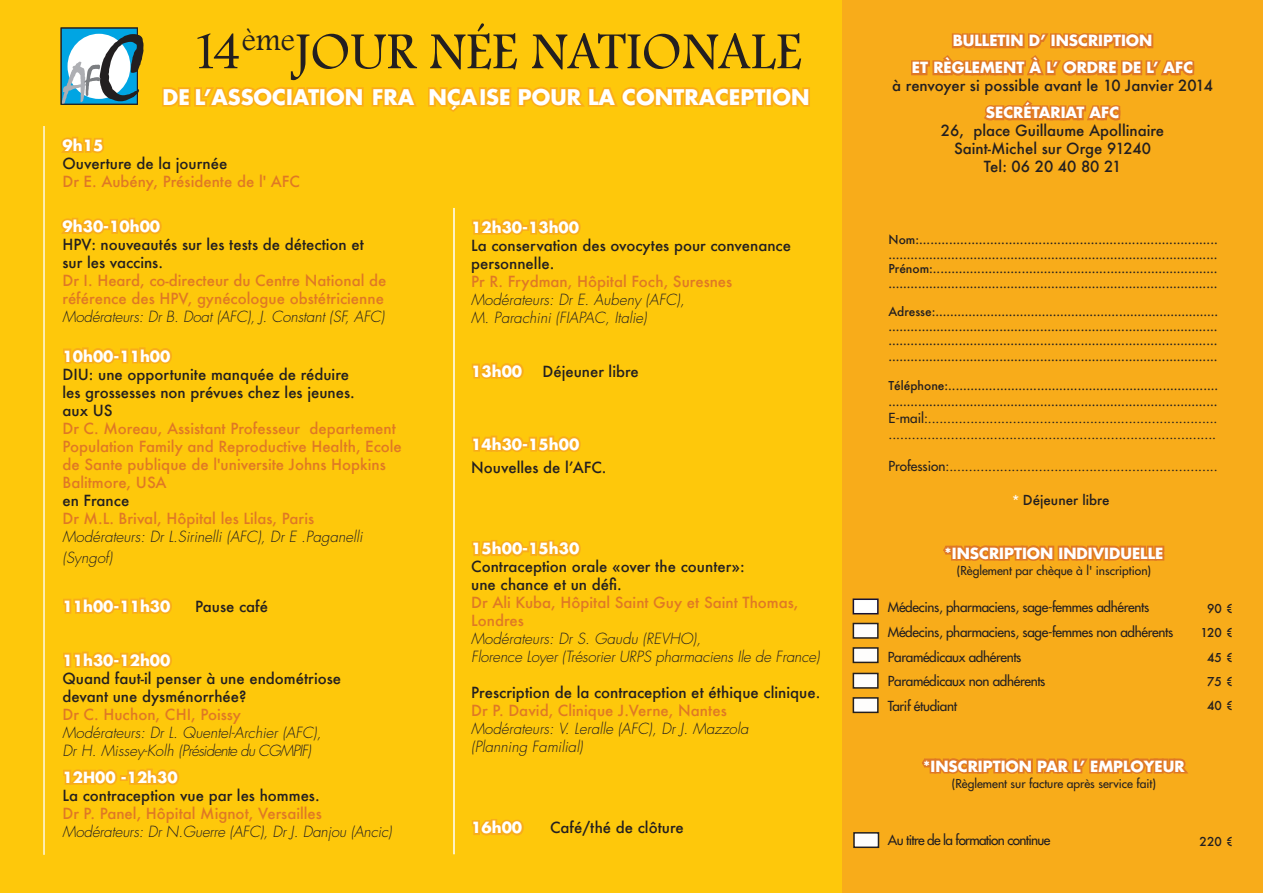
<style>
.page{position:relative;width:1263px;height:893px;background:#fff}
.page>*{position:absolute;margin:0;border:0;box-sizing:border-box;transform-origin:0 0}
.t1{font:54px "Footlight MT Light";color:#231f20}
.t2{font:700 21px "Futura";color:#fff}
.t3{font:500 15px/18px "Futura";color:#231f20}
.t4{font:500 15px/18px "Futura";color:#df7825}
.t5{font:italic 300 15px/18px "Futura";color:#231f20}
.t6{font:700 15px/27px "Futura";color:#fff;text-align:center}
.t7{font:13.5px/24.8px "Futura";letter-spacing:-.025em;color:#231f20}
.t8{font:13.5px "Futura";color:#231f20}
.t9{font:13.5px "Futura";letter-spacing:-.05em;color:#231f20}
.t10{font:500 13.5px "Futura";color:#231f20}
.t11{font:500 12px/14.4px "Futura";color:#231f20;text-align:justify}
.t12{font:12px "Futura";color:#231f20}
.s1{font-weight:700;color:#fff}
.s2{font-family:"Eurostile";font-weight:700;font-size:15px;color:#fff}
</style>
<div class="page">
<div style="left:827px;top:0;width:436px;height:893px;background:#f8ac1a"></div>
<div style="left:0;top:0;width:842px;height:893px;background:#fec80b"></div>
<div style="left:853px;top:598px;width:26px;height:16px;background:#fff;border:2px solid #151236"></div>
<div style="left:853px;top:623px;width:25px;height:15px;background:#fefdfc"></div>
<div style="left:853px;top:623px;width:26px;height:16px;border:2px solid #231f20"></div>
<div style="left:853px;top:648px;width:25px;height:14px;background:#fefdfc"></div>
<div style="left:853px;top:647px;width:26px;height:16px;border:2px solid #231f20"></div>
<div style="left:853px;top:673px;width:25px;height:15px;background:#fefdfc"></div>
<div style="left:853px;top:673px;width:26px;height:16px;border:2px solid #231f20"></div>
<div style="left:853px;top:698px;width:25px;height:14px;background:#fefdfc"></div>
<div style="left:853px;top:697px;width:26px;height:16px;border:2px solid #231f20"></div>
<svg style="left:911px;top:33px;width:284px;height:43px"></svg>
<svg style="left:984px;top:100px;width:137px;height:21px"></svg>
<hr style="left:453px;top:208px;width:2px;height:646px;background:#fff">
<hr style="left:43px;top:126px;width:2px;height:729px;background:#fff">
<svg style="left:943px;top:545px;width:222px;height:16px;background:#e27f23"></svg>
<div style="left:854px;top:833px;width:24px;height:14px;background:#fefdfc"></div>
<div style="left:853px;top:832px;width:26px;height:16px;border:2px solid #231f20"></div>
<svg style="left:922px;top:758px;width:266px;height:16px;background:#e38023"></svg>
<svg style="left:61px;top:137px;width:43px;height:16px"></svg>
<svg style="left:61px;top:218px;width:101px;height:16px"></svg>
<svg style="left:63px;top:347px;width:109px;height:17px"></svg>
<svg style="left:63px;top:597px;width:109px;height:17px"></svg>
<svg style="left:63px;top:651px;width:109px;height:17px"></svg>
<svg style="left:63px;top:769px;width:54px;height:16px"></svg>
<div style="left:120px;top:775px;width:8px;height:6px;border:4px solid #f8ac1a"></div>
<svg style="left:126px;top:768px;width:53px;height:17px"></svg>
<svg style="left:472px;top:218px;width:109px;height:17px"></svg>
<svg style="left:472px;top:362px;width:52px;height:17px"></svg>
<svg style="left:472px;top:435px;width:109px;height:17px"></svg>
<svg style="left:472px;top:540px;width:109px;height:17px"></svg>
<svg style="left:472px;top:819px;width:52px;height:17px"></svg>
<div style="left:61px;top:28px;width:76px;height:76px;background:#00a5e3"></div>
<svg style="left:63px;top:34px;width:81px;height:69px"></svg>
<div style="left:61px;top:28px;width:77px;height:77px;border:1px solid #231f20"></div>
<svg style="left:162px;top:87px;width:255px;height:20px"></svg>
<svg style="left:428px;top:87px;width:382px;height:25px"></svg>
<h1 class="t1" style="left:190px;top:19px;width:613px">14<sup>ème</sup>JOUR NÉE NATIONALE</h1>
<h2 class="t2" style="left:163px;top:82px;width:648px">DE L’ASSOCIATION FRA NÇAISE POUR LA CONTRACEPTION</h2>
<p class="t6" style="left:63px;top:131px;width:42px">9h15</p>
<p class="t3" style="left:63px;top:154px;width:166px">Ouverture de la journée</p>
<p class="t4" style="left:63px;top:172px;width:239px">Dr E. Aubény, Présidente de l' AFC</p>
<p class="t6" style="left:63px;top:212px;width:99px">9h30-10h00</p>
<p class="t3" style="left:63px;top:235px;width:303px">HPV: nouveautés sur les tests de détection et sur les vaccins.</p>
<p class="t4" style="left:63px;top:271px;width:325px">Dr I. Heard, co-directeur du Centre National de référence des HPV, gynécologue obstétricienne</p>
<p class="t5" style="left:63px;top:308px;width:323px">Modérateurs: Dr B. Doat (AFC), J. Constant (SF, AFC)</p>
<p class="t6" style="left:63px;top:342px;width:110px">10h00-11h00</p>
<p class="t3" style="left:63px;top:365px;width:294px">DIU: une opportunite manquée de réduire les grossesses non prévues chez les jeunes. aux US</p>
<p class="t4" style="left:63px;top:419px;width:341px">Dr C. Moreau, Assistant Professeur departement Population Family and Reproductive Health, Ecole de Sante publique de l'universite Johns Hopkins Balitmore, USA</p>
<p class="t3" style="left:63px;top:491px;width:68px">en France</p>
<p class="t4" style="left:63px;top:509px;width:253px">Dr M.L. Brival, Hôpital les Lilas, Paris</p>
<p class="t5" style="left:63px;top:526px;width:302px;line-height:21.6px">Modérateurs: Dr L.Sirinelli (AFC), Dr E .Paganelli (Syngof)</p>
<p class="t6" style="left:63px;top:592px;width:110px">11h00-11h30</p>
<p class="t3" style="left:195px;top:597px;width:74px">Pause café</p>
<p class="t6" style="left:63px;top:646px;width:110px">11h30-12h00</p>
<p class="t3" style="left:63px;top:669px;width:280px">Quand faut-il penser à une endométriose devant une dysménorrhée?</p>
<p class="t4" style="left:63px;top:705px;width:180px">Dr C. Huchon, CHI, Poissy</p>
<p class="t5" style="left:63px;top:724px;width:261px">Modérateurs: Dr L. Quentel-Archier (AFC),<br>Dr H. Missey-Kolh (Présidente du CGMPIF)</p>
<p class="t6" style="left:63px;top:763px;width:117px">12H00 -12h30</p>
<p class="t3" style="left:63px;top:786px;width:259px">La contraception vue par les hommes.</p>
<p class="t4" style="left:63px;top:804px;width:261px">Dr P. Panel, Hôpital Mignot, Versailles</p>
<p class="t5" style="left:63px;top:823px;width:331px">Modérateurs: Dr N.Guerre (AFC), Dr J. Danjou (Ancic)</p>
<p class="t6" style="left:471px;top:213px;width:110px">12h30-13h00</p>
<p class="t3" style="left:471px;top:236px;width:321px">La conservation des ovocytes pour convenance personnelle.</p>
<p class="t4" style="left:471px;top:272px;width:263px">Pr R. Frydman, Hôpital Foch, Suresnes</p>
<p class="t5" style="left:471px;top:290px;width:215px">Modérateurs: Dr E. Aubeny (AFC),<br>M. Parachini (FIAPAC, Italie)</p>
<p class="t3" style="left:471px;top:362px;width:169px"><span class="s1">13h00</span> Déjeuner libre</p>
<p class="t6" style="left:471px;top:430px;width:110px">14h30-15h00</p>
<p class="t3" style="left:471px;top:458px;width:137px">Nouvelles de l’AFC.</p>
<p class="t6" style="left:471px;top:535px;width:110px">15h00-15h30</p>
<p class="t3" style="left:471px;top:557px;width:275px">Contraception orale «over the counter»: une chance et un défi.</p>
<p class="t4" style="left:471px;top:593px;width:329px">Dr Ali Kuba, Hôpital Saint Guy et Saint Thomas,<br>Londres</p>
<p class="t5" style="left:471px;top:630px;width:350px">Modérateurs: Dr S. Gaudu (REVHO),<br>Florence Loyer (Trésorier URPS pharmaciens Ile de France)</p>
<p class="t3" style="left:471px;top:683px;width:351px">Prescription de la contraception et éthique clinique.</p>
<p class="t4" style="left:471px;top:701px;width:257px">Dr P. David, Clinique J.Verne, Nantes</p>
<p class="t5" style="left:471px;top:720px;width:279px">Modérateurs: V. Leralle (AFC), Dr J. Mazzola (Planning Familial)</p>
<p class="t6" style="left:471px;top:814px;width:53px">16h00</p>
<p class="t3" style="left:550px;top:818px;width:135px">Café/thé de clôture</p>
<p class="t6" style="left:912px;top:27px;width:283px">BULLETIN D’ INSCRIPTION<br>ET RÈGLEMENT À L’ ORDRE DE L’ AFC</p>
<p class="t3" style="left:892px;top:77px;width:322px">à renvoyer si possible avant le 10 Janvier 2014</p>
<p class="t6" style="left:986px;top:99px;width:135px">SECRÉTARIAT AFC</p>
<p class="t3" style="left:941px;top:122px;width:225px;text-align:center">26, place Guillaume Apollinaire<br>Saint-Michel sur Orge 91240<br>Tel: 06 20 40 80 21</p>
<p class="t11" style="left:888px;top:233px;width:331px">Nom:................................................................................ .........................................................................................<br>Prénom:............................................................................. .........................................................................................</p>
<p class="t11" style="left:888px;top:305px;width:331px">Adresse:............................................................................. ......................................................................................... .........................................................................................</p>
<p class="t11" style="left:888px;top:350px;width:330px">.........................................................................................</p>
<p class="t11" style="left:888px;top:378px;width:331px;line-height:16.2px">Téléphone:......................................................................... .........................................................................................</p>
<p class="t7" style="left:888px;top:409px;width:331px;line-height:16.2px">E-mail:........................................................................... ....................................................................................</p>
<p class="t8" style="left:888px;top:457px;width:331px">Profession:.....................................................................</p>
<p class="t10" style="left:1011px;top:491px;width:100px"><span class="s2">*</span> Déjeuner libre</p>
<p class="t6" style="left:944px;top:539px;width:220px">*INSCRIPTION INDIVIDUELLE</p>
<p class="t12" style="left:957px;top:563px;width:196px">(Règlement par chèque à l' inscription)</p>
<p class="t7" style="left:888px;top:595px;width:287px">Médecins, pharmaciens, sage-femmes adhérents Médecins, pharmaciens, sage-femmes non adhérents Paramédicaux adhérents<br>Paramédicaux non adhérents<br>Tarif étudiant</p>
<p class="t11" style="left:1200px;top:597px;width:34px;line-height:24px;text-align:center">90 €<br>120 €<br>45 €<br>75 €<br>40 €</p>
<p class="t6" style="left:923px;top:752px;width:263px">*INSCRIPTION PAR L’ EMPLOYEUR</p>
<p class="t12" style="left:952px;top:776px;width:206px">(Règlement sur facture après service fait)</p>
<p class="t9" style="left:888px;top:832px;width:164px">Au titre de la formation continue</p>
<p class="t11" style="left:1200px;top:834px;width:35px">220 €</p>
</div>
